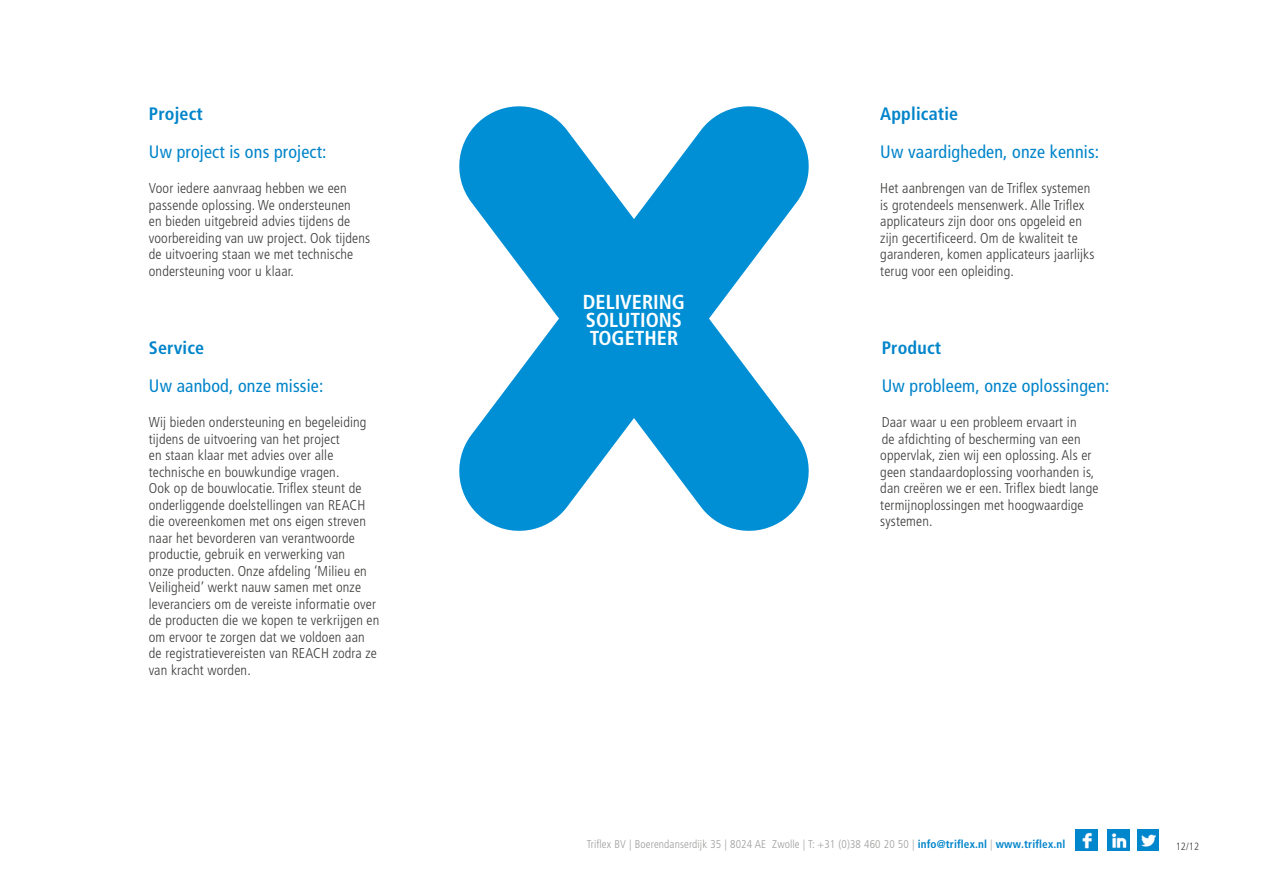
<style>
.page{position:relative;width:1263px;height:893px;background:#fff}
.page>*{position:absolute;margin:0;border:0;box-sizing:border-box;transform-origin:0 0}
.t1{font:700 condensed 20.25px "Frutiger LT Pro";color:#fff}
.t2{font:condensed 18px "Frutiger LT Pro";letter-spacing:.01em;color:#0084ca}
.t3{font:700 condensed 18px "Frutiger LT Pro";letter-spacing:.01em;color:#0084ca}
.t4{font:300 condensed 14.25px/16.5px "Frutiger LT Pro";letter-spacing:.01em;color:#3c3c3b}
.Seite_Kennung{font:300 condensed 11.25px "Frutiger LT Pro";letter-spacing:.01em;color:#9d9d9c}
.t5{font:300 condensed 10.5px "Frutiger LT Pro";color:#3c3c3b}
.s1{font-weight:700;color:#0084ca}
</style>
<div class="page">
<img style="left:1137px;top:829px;width:22px;height:21px">
<img style="left:1076px;top:829px;width:21px;height:21px">
<img style="left:1108px;top:829px;width:21px;height:21px">
<svg style="left:459px;top:106px;width:350px;height:425px;fill:#008fd5"></svg>
<p class="t3" style="left:149px;top:103px;width:56px">Project</p>
<p class="t2" style="left:149px;top:141px;width:179px">Uw project is ons project:</p>
<p class="t4" style="left:149px;top:180px;width:223px">Voor iedere aanvraag hebben we een passende oplossing. We ondersteunen<br>en bieden uitgebreid advies tijdens de voorbereiding van uw project. Ook tijdens de uitvoering staan we met technische ondersteuning voor u klaar.</p>
<p class="t3" style="left:149px;top:337px;width:57px">Service</p>
<p class="t2" style="left:149px;top:375px;width:176px">Uw aanbod, onze missie:</p>
<p class="t4" style="left:149px;top:414px;width:232px">Wij bieden ondersteuning en begeleiding tijdens de uitvoering van het project<br>en staan klaar met advies over alle technische en bouwkundige vragen.<br>Ook op de bouwlocatie. Triflex steunt de onderliggende doelstellingen van REACH die overeenkomen met ons eigen streven naar het bevorderen van verantwoorde productie, gebruik en verwerking van<br>onze producten. Onze afdeling ‘Milieu en Veiligheid’ werkt nauw samen met onze leveranciers om de vereiste informatie over de producten die we kopen te verkrijgen en om ervoor te zorgen dat we voldoen aan de registratievereisten van REACH zodra ze van kracht worden.</p>
<p class="t1" style="left:583px;top:290px;width:104px">DELIVERING</p>
<p class="t1" style="left:586px;top:308px;width:98px">SOLUTIONS</p>
<p class="t1" style="left:590px;top:326px;width:90px">TOGETHER</p>
<p class="t3" style="left:880px;top:103px;width:79px">Applicatie</p>
<p class="t2" style="left:880px;top:141px;width:220px">Uw vaardigheden, onze kennis:</p>
<p class="t4" style="left:880px;top:180px;width:216px">Het aanbrengen van de Triflex systemen is grotendeels mensenwerk. Alle Triflex applicateurs zijn door ons opgeleid en zijn gecertificeerd. Om de kwaliteit te garanderen, komen applicateurs jaarlijks terug voor een opleiding.</p>
<p class="t3" style="left:882px;top:337px;width:61px">Product</p>
<p class="t2" style="left:882px;top:375px;width:229px">Uw probleem, onze oplossingen:</p>
<p class="t4" style="left:880px;top:414px;width:220px">Daar waar u een probleem ervaart in<br>de afdichting of bescherming van een oppervlak, zien wij een oplossing. Als er geen standaardoplossing voorhanden is, dan creëren we er een. Triflex biedt lange termijnoplossingen met hoogwaardige systemen.</p>
<p class="Seite_Kennung" style="left:587px;top:838px;width:480px">Triflex BV | Boerendanserdijk 35 | 8024 AE Zwolle | T: +31 (0)38 460 20 50 | <span class="s1">info@triflex.nl</span> | <span class="s1">www.triflex.nl</span></p>
<p class="t5" style="left:1176px;top:841px;width:25px">12/12</p>
</div>
